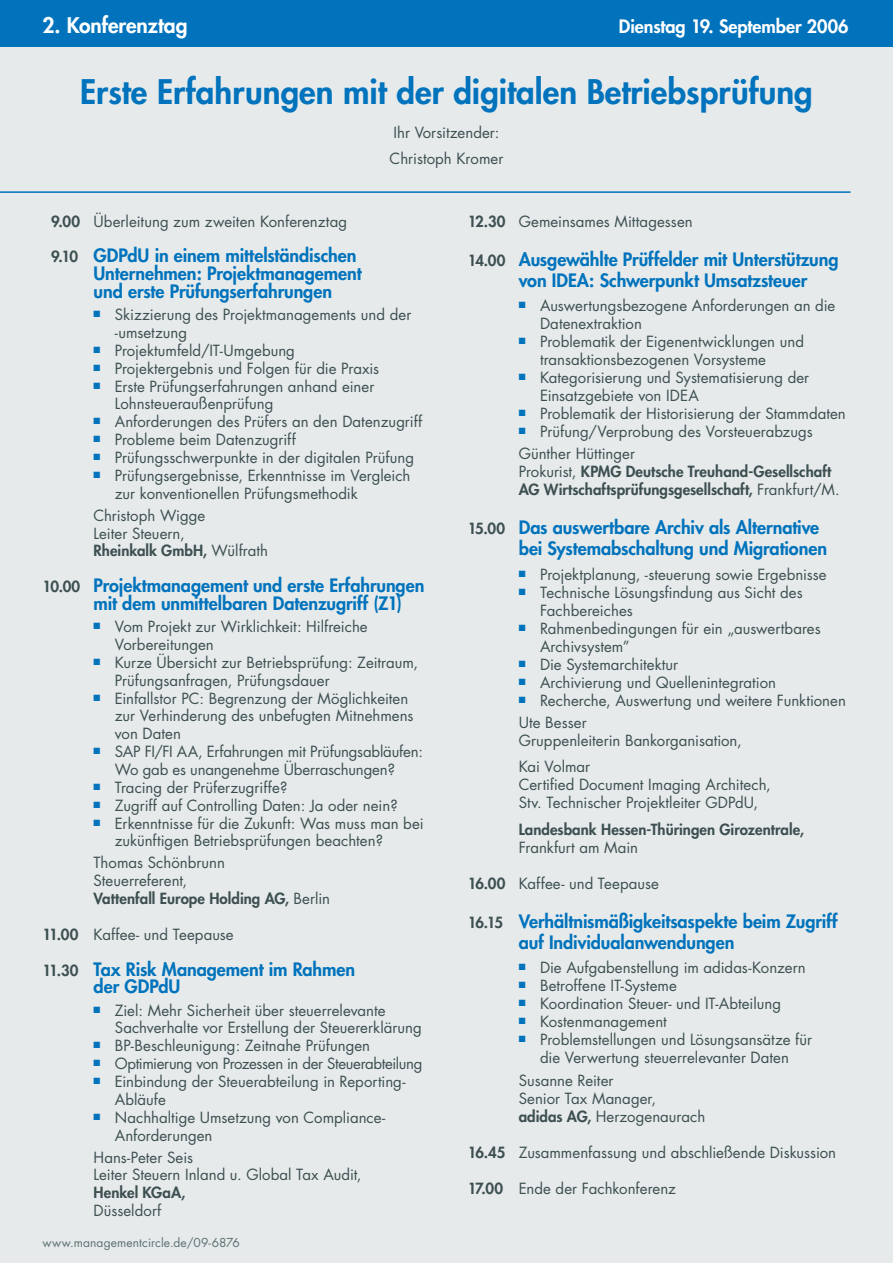
<style>
.page{position:relative;width:893px;height:1263px;background:#fff}
.page>*{position:absolute;margin:0;border:0;box-sizing:border-box;transform-origin:0 0}
.t1{font:800 33px "Futura Std";color:#0073bc}
.t2{font:800 21px "Futura Std";letter-spacing:-.005em;color:#fff}
.t3{font:800 18px/17.9px "Futura Std";letter-spacing:-.005em;color:#0073bc}
.t4{font:800 18px "Futura Std";letter-spacing:-.005em;color:#fff}
.t5{font:15px/17.9px "Futura Std";color:#3d4f51}
.t6{font:800 15px/18px "Futura Std";color:#3d4f51}
.t7{font:15px "Futura Std";letter-spacing:-.025em;color:#3d4f51}
.t8{font:12px "Futura Std";letter-spacing:.01em;color:#5e7073}
.s1{font-weight:800}
.s2{font-size:15px;color:#3d4f51}
.s3{font-weight:400}
</style>
<div class="page">
<div style="left:0;top:21px;width:893px;height:1242px;background:#e6eaeb"></div>
<div style="left:0;top:0;width:893px;height:47px;background:#0073bc"></div>
<hr style="left:0;top:191px;width:850px;height:2px;background:#0073bc">
<h2 class="t2" style="left:43px;top:12px;width:146px">2. Konferenztag</h2>
<p class="t4" style="left:619px;top:15px;width:231px">Dienstag 19. September 2006</p>
<h1 class="t1" style="left:80px;top:71px;width:734px">Erste Erfahrungen mit der digitalen Betriebsprüfung</h1>
<p class="t5" style="left:390px;top:119px;width:115px;line-height:26.5px">Ihr Vorsitzender:<br>Christoph Kromer</p>
<p class="t5" style="left:51px;top:212px;width:297px"><span class="s1">9.00</span> Überleitung zum zweiten Konferenztag</p>
<p class="t3" style="left:94px;top:247px;width:270px;text-indent:-42px"><span class="s2">9.10</span> GDPdU in einem mittelständischen<br>Unternehmen: Projektmanagement und erste Prüfungserfahrungen</p>
<p class="t5" style="left:115px;top:306px;width:298px;text-indent:-21px"><sup>■</sup> Skizzierung des Projektmanagements und der -umsetzung</p>
<p class="t5" style="left:94px;top:342px;width:203px"><sup>■</sup> Projektumfeld/IT-Umgebung</p>
<p class="t5" style="left:94px;top:359px;width:287px"><sup>■</sup> Projektergebnis und Folgen für die Praxis</p>
<p class="t5" style="left:115px;top:377px;width:261px;text-indent:-21px"><sup>■</sup> Erste Prüfungserfahrungen anhand einer<br>Lohnsteueraußenprüfung</p>
<p class="t5" style="left:94px;top:413px;width:330px"><sup>■</sup> Anforderungen des Prüfers an den Datenzugriff</p>
<p class="t5" style="left:94px;top:431px;width:204px"><sup>■</sup> Probleme beim Datenzugriff</p>
<p class="t5" style="left:94px;top:449px;width:322px"><sup>■</sup> Prüfungsschwerpunkte in der digitalen Prüfung</p>
<p class="t5" style="left:115px;top:466px;width:297px;text-indent:-21px"><sup>■</sup> Prüfungsergebnisse, Erkenntnisse im Vergleich zur konventionellen Prüfungsmethodik</p>
<p class="t5" style="left:94px;top:506px;width:176px">Christoph Wigge<br>Leiter Steuern,<br><span class="s1">Rheinkalk GmbH,</span> Wülfrath</p>
<p class="t3" style="left:94px;top:577px;width:332px;text-indent:-51px"><span class="s2">10.00</span> Projektmanagement und erste Erfahrungen mit dem unmittelbaren Datenzugriff (Z1)</p>
<p class="t5" style="left:115px;top:618px;width:254px;text-indent:-21px"><sup>■</sup> Vom Projekt zur Wirklichkeit: Hilfreiche<br>Vorbereitungen</p>
<p class="t5" style="left:115px;top:653px;width:305px;text-indent:-21px"><sup>■</sup> Kurze Übersicht zur Betriebsprüfung: Zeitraum,<br>Prüfungsanfragen, Prüfungsdauer</p>
<p class="t5" style="left:115px;top:689px;width:300px;text-indent:-21px"><sup>■</sup> Einfallstor PC: Begrenzung der Möglichkeiten zur Verhinderung des unbefugten Mitnehmens von Daten</p>
<p class="t5" style="left:94px;top:743px;width:331px;text-align:center"><sup>■</sup> SAP FI/FI AA, Erfahrungen mit Prüfungsabläufen:<br>Wo gab es unangenehme Überraschungen?</p>
<p class="t5" style="left:94px;top:778px;width:195px"><sup>■</sup> Tracing der Prüferzugriffe?</p>
<p class="t5" style="left:94px;top:796px;width:306px"><sup>■</sup> Zugriff auf Controlling Daten: Ja oder nein?</p>
<p class="t5" style="left:115px;top:814px;width:310px;text-indent:-21px"><sup>■</sup> Erkenntnisse für die Zukunft: Was muss man bei zukünftigen Betriebsprüfungen beachten?</p>
<p class="t5" style="left:94px;top:854px;width:238px">Thomas Schönbrunn<br>Steuerreferent,<br><span class="s1">Vattenfall Europe Holding AG,</span> Berlin</p>
<p class="t5" style="left:43px;top:925px;width:193px"><span class="s1">11.00</span> Kaffee- und Teepause</p>
<p class="t3" style="left:94px;top:960px;width:263px;text-indent:-51px"><span class="s2">11.30</span> Tax Risk Management im Rahmen der GDPdU</p>
<p class="t5" style="left:115px;top:1001px;width:309px;text-indent:-21px"><sup>■</sup> Ziel: Mehr Sicherheit über steuerrelevante<br>Sachverhalte vor Erstellung der Steuererklärung</p>
<p class="t5" style="left:94px;top:1037px;width:278px"><sup>■</sup> BP-Beschleunigung: Zeitnahe Prüfungen</p>
<p class="t7" style="left:94px;top:1054px;width:330px"><sup>■</sup> Optimierung von Prozessen in der Steuerabteilung</p>
<p class="t5" style="left:115px;top:1073px;width:292px;text-indent:-21px"><sup>■</sup> Einbindung der Steuerabteilung in Reporting-<br>Abläufe</p>
<p class="t5" style="left:115px;top:1108px;width:272px;text-indent:-21px"><sup>■</sup> Nachhaltige Umsetzung von Compliance-<br>Anforderungen</p>
<p class="t5" style="left:94px;top:1148px;width:269px">Hans-Peter Seis<br>Leiter Steuern Inland u. Global Tax Audit,</p>
<p class="t6" style="left:94px;top:1184px;width:93px">Henkel KGaA,</p>
<p class="t5" style="left:94px;top:1202px;width:69px">Düsseldorf</p>
<p class="t8" style="left:43px;top:1235px;width:199px">www.managementcircle.de/09-6876</p>
<p class="t5" style="left:468px;top:212px;width:226px"><span class="s1">12.30</span> Gemeinsames Mittagessen</p>
<p class="t3" style="left:519px;top:248px;width:321px;line-height:21px;text-indent:-51px"><span class="s2">14.00</span> Ausgewählte Prüffelder mit Unterstützung von IDEA: Schwerpunkt Umsatzsteuer</p>
<p class="t5" style="left:540px;top:297px;width:297px;text-indent:-21px"><sup>■</sup> Auswertungsbezogene Anforderungen an die<br>Datenextraktion</p>
<p class="t5" style="left:540px;top:333px;width:265px;text-indent:-21px"><sup>■</sup> Problematik der Eigenentwicklungen und transaktionsbezogenen Vorsysteme</p>
<p class="t5" style="left:540px;top:369px;width:271px;text-indent:-21px"><sup>■</sup> Kategorisierung und Systematisierung der<br>Einsatzgebiete von IDEA</p>
<p class="t5" style="left:519px;top:405px;width:329px"><sup>■</sup> Problematik der Historisierung der Stammdaten</p>
<p class="t5" style="left:519px;top:421px;width:295px;line-height:22.2px"><sup>■</sup> Prüfung/Verprobung des Vorsteuerabzugs<br>Günther Hüttinger</p>
<p class="t6" style="left:519px;top:463px;width:322px"><span class="s3">Prokurist,</span> KPMG Deutsche Treuhand-Gesellschaft<br>AG Wirtschaftsprüfungsgesellschaft, <span class="s3">Frankfurt/M.</span></p>
<p class="t3" style="left:519px;top:517px;width:310px;line-height:21px;text-indent:-51px"><span class="s2">15.00</span> Das auswertbare Archiv als Alternative bei Systemabschaltung und Migrationen</p>
<p class="t5" style="left:519px;top:565px;width:309px"><sup>■</sup> Projektplanung, -steuerung sowie Ergebnisse</p>
<p class="t5" style="left:540px;top:583px;width:264px;text-indent:-21px"><sup>■</sup> Technische Lösungsfindung aus Sicht des<br>Fachbereiches</p>
<p class="t5" style="left:540px;top:619px;width:282px;text-indent:-21px"><sup>■</sup> Rahmenbedingungen für ein „auswertbares<br>Archivsystem”</p>
<p class="t5" style="left:519px;top:655px;width:161px"><sup>■</sup> Die Systemarchitektur</p>
<p class="t5" style="left:519px;top:673px;width:259px"><sup>■</sup> Archivierung und Quellenintegration</p>
<p class="t5" style="left:519px;top:689px;width:329px;line-height:22.2px"><sup>■</sup> Recherche, Auswertung und weitere Funktionen<br>Ute Besser</p>
<p class="t5" style="left:519px;top:727px;width:224px;line-height:26.5px">Gruppenleiterin Bankorganisation,<br>Kai Volmar</p>
<p class="t5" style="left:519px;top:776px;width:253px">Certified Document Imaging Architech,<br>Stv. Technischer Projektleiter GDPdU,</p>
<p class="t6" style="left:519px;top:820px;width:287px">Landesbank Hessen-Thüringen Girozentrale,</p>
<p class="t5" style="left:519px;top:839px;width:121px">Frankfurt am Main</p>
<p class="t5" style="left:468px;top:875px;width:193px"><span class="s1">16.00</span> Kaffee- und Teepause</p>
<p class="t3" style="left:519px;top:911px;width:320px;line-height:21px;text-indent:-51px"><span class="s2">16.15</span> Verhältnismäßigkeitsaspekte beim Zugriff auf Individualanwendungen</p>
<p class="t5" style="left:519px;top:959px;width:288px"><sup>■</sup> Die Aufgabenstellung im adidas-Konzern</p>
<p class="t5" style="left:519px;top:977px;width:160px"><sup>■</sup> Betroffene IT-Systeme</p>
<p class="t5" style="left:519px;top:995px;width:264px"><sup>■</sup> Koordination Steuer- und IT-Abteilung</p>
<p class="t5" style="left:519px;top:1013px;width:149px"><sup>■</sup> Kostenmanagement</p>
<p class="t5" style="left:519px;top:1031px;width:295px;text-align:center"><sup>■</sup> Problemstellungen und Lösungsansätze für die Verwertung steuerrelevanter Daten</p>
<p class="t5" style="left:519px;top:1071px;width:188px">Susanne Reiter<br>Senior Tax Manager,<br><span class="s1">adidas AG,</span> Herzogenaurach</p>
<p class="t5" style="left:468px;top:1143px;width:370px"><span class="s1">16.45</span> Zusammenfassung und abschließende Diskussion</p>
<p class="t5" style="left:468px;top:1179px;width:210px"><span class="s1">17.00</span> Ende der Fachkonferenz</p>
</div>
